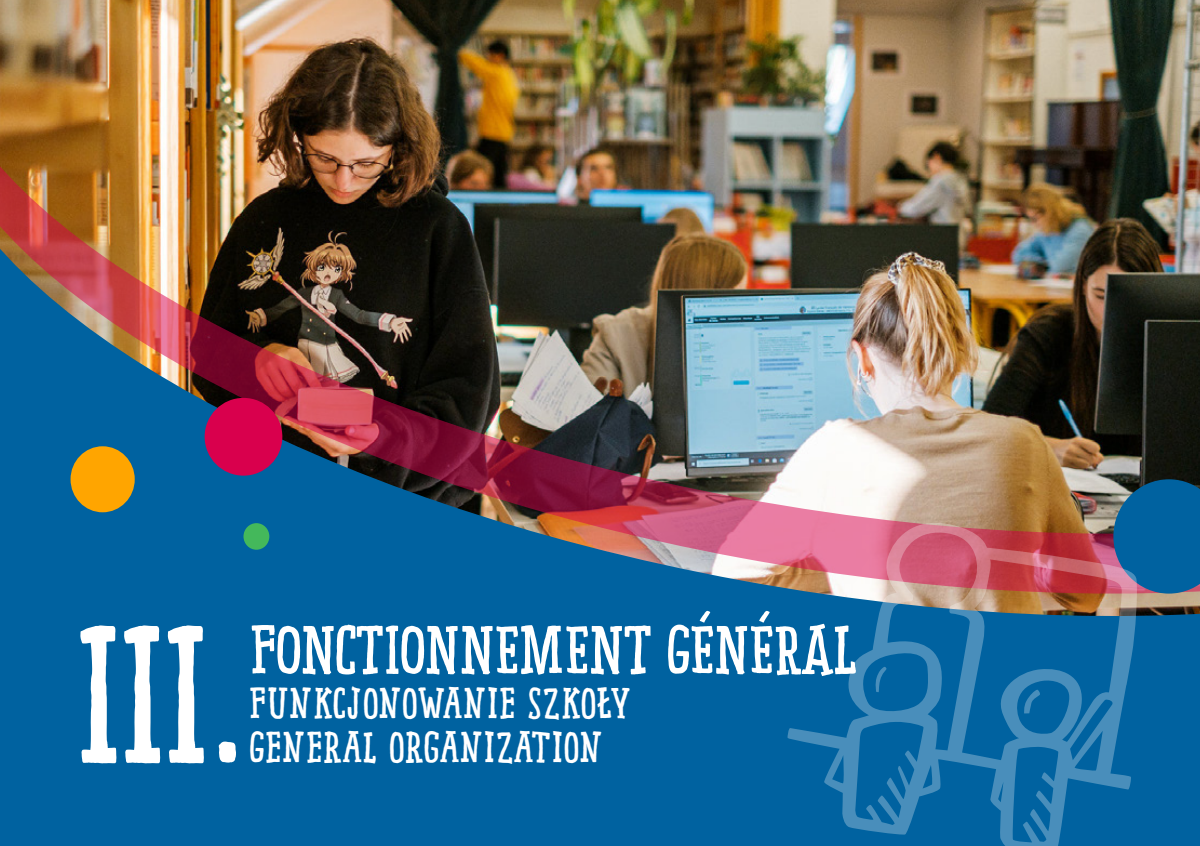
<style>
.page{position:relative;width:1200px;height:846px;background:#fff}
.page>*{position:absolute;margin:0;border:0;box-sizing:border-box;transform-origin:0 0}
.t1{font:191.85px "Pinto W00 NO 02";color:#fff}
.t2{font:67.5px "Pinto W00 NO 02";letter-spacing:-.03em;color:#fff}
.t3{font:42.9px "Pinto W00 NO 02";color:#fff}
</style>
<div class="page">
<img style="left:0;top:0;width:1200px;height:60px">
<div style="left:0;top:593px;width:1200px;height:253px;background:#0062a0"></div>
<img style="left:0;top:60px;width:1200px;height:533px">
<div style="left:71px;top:446px;width:64px;height:66px;background:#ffa500;border-radius:50%"></div>
<div style="left:205px;top:398px;width:77px;height:77px;background:#d9004d;border-radius:50%"></div>
<svg style="left:1113px;top:479px;width:87px;height:114px;background:#0d6197"></svg>
<div style="left:243px;top:523px;width:26px;height:27px;background:#44b85b;border-radius:50%"></div>
<svg style="left:788px;top:523px;width:349px;height:323px;background:#416e9a"></svg>
<h1 class="t1" style="left:71px;top:581px;width:175px">III.</h1>
<h2 class="t2" style="left:249px;top:610px;width:610px">FONCTIONNEMENT GÉNÉRAL</h2>
<p class="t3" style="left:249px;top:677px;width:383px">FUNKCJONOWANIE SZKOŁY</p>
<p class="t3" style="left:249px;top:722px;width:356px">GENERAL ORGANIZATION</p>
</div>
